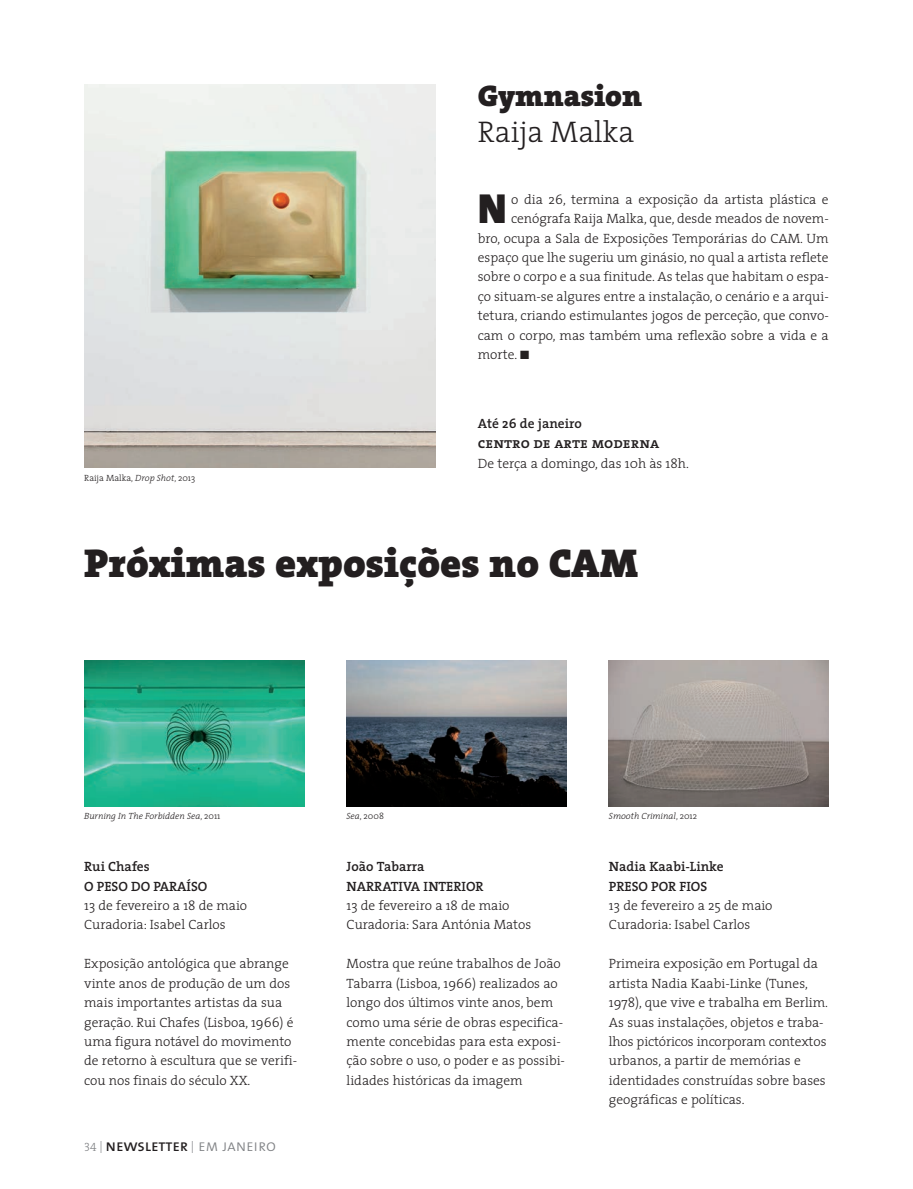
<style>
.page{position:relative;width:913px;height:1189px;background:#fff}
.page>*{position:absolute;margin:0;border:0;box-sizing:border-box;transform-origin:0 0}
.t1{font:42.3px "The Sans Black Caps";color:#231f20}
.t2{font:900 40.5px "The Serif";color:#231f20}
.t3{font:300 30px "The Serif";color:#231f20}
.t4{font:900 30px "The Serif";color:#231f20}
.t5{font:16.5px "The Mix Caps";letter-spacing:-.01em;color:#231f20}
.t6{font:15px "The Serif Semi Bold Caps";color:#231f20}
.t7{font:300 13.5px/19.5px "The Serif";color:#231f20}
.t8{font:600 13.5px/19.5px "The Serif";color:#231f20}
.t9{font:italic 300 9px "The Serif";color:#231f20}
.t10{font:300 9px "The Serif";color:#231f20}
.s1{font-style:italic}
.s2{font-style:normal}
.s3{font-family:"The Serif Light Caps";font-size:12px;color:#808285}
.s4{font-family:"The Mix Light Caps";color:#808285}
</style>
<div class="page">
<img style="left:84px;top:84px;width:351px;height:384px">
<img style="left:84px;top:660px;width:220px;height:146px">
<img style="left:346px;top:660px;width:220px;height:146px">
<img style="left:609px;top:660px;width:219px;height:146px">
<h3 class="t4" style="left:477px;top:70px;width:166px">Gymnasion</h3>
<h3 class="t3" style="left:477px;top:107px;width:158px">Raija Malka</h3>
<h1 class="t1" style="left:477px;top:173px;width:31px">N</h1>
<p class="t7" style="left:511px;top:189px;width:319px">o dia 26, termina a exposição da artista plástica e</p>
<p class="t7" style="left:511px;top:208px;width:319px">cenógrafa Raija Malka, que, desde meados de novem-</p>
<p class="t7" style="left:477px;top:228px;width:352px">bro, ocupa a Sala de Exposições Temporárias do CAM. Um</p>
<p class="t7" style="left:477px;top:247px;width:352px">espaço que lhe sugeriu um ginásio, no qual a artista reflete</p>
<p class="t7" style="left:477px;top:267px;width:352px">sobre o corpo e a sua finitude. As telas que habitam o espa-</p>
<p class="t7" style="left:477px;top:286px;width:352px">ço situam-se algures entre a instalação, o cenário e a arqui-</p>
<p class="t7" style="left:477px;top:305px;width:352px">tetura, criando estimulantes jogos de perceção, que convo-</p>
<p class="t7" style="left:477px;top:325px;width:352px">cam o corpo, mas também uma reflexão sobre a vida e a</p>
<p class="t7" style="left:477px;top:344px;width:53px">morte. ■</p>
<p class="t10" style="left:84px;top:470px;width:113px">Raija Malka, <span class="s1">Drop Shot</span>, 2013</p>
<p class="t8" style="left:477px;top:414px;width:106px">Até 26 de janeiro</p>
<p class="t6" style="left:477px;top:430px;width:183px">centro de arte moderna</p>
<p class="t7" style="left:477px;top:453px;width:212px">De terça a domingo, das 10h às 18h.</p>
<h2 class="t2" style="left:84px;top:529px;width:555px">Próximas exposições no CAM</h2>
<p class="t9" style="left:84px;top:808px;width:138px">Burning In The Forbidden Sea<span class="s2">, 2011</span></p>
<p class="t10" style="left:346px;top:808px;width:39px"><span class="s1">Sea</span>, 2008</p>
<p class="t9" style="left:609px;top:808px;width:90px">Smooth Criminal<span class="s2">, 2012</span></p>
<p class="t8" style="left:84px;top:856px;width:125px">Rui Chafes<br>O PESO DO PARAÍSO</p>
<p class="t7" style="left:84px;top:895px;width:164px">13 de fevereiro a 18 de maio<br>Curadoria: Isabel Carlos</p>
<p class="t7" style="left:84px;top:953px;width:214px">Exposição antológica que abrange vinte anos de produção de um dos mais importantes artistas da sua geração. Rui Chafes (Lisboa, 1966) é uma figura notável do movimento de retorno à escultura que se verifi&shy;cou nos finais do século XX.</p>
<p class="t5" style="left:84px;top:1131px;width:193px"><span class="s3">34 |</span> newsletter <span class="s3">|</span> <span class="s4">em janeiro</span></p>
<p class="t8" style="left:346px;top:856px;width:139px">João Tabarra<br>NARRATIVA INTERIOR</p>
<p class="t7" style="left:346px;top:895px;width:186px">13 de fevereiro a 18 de maio<br>Curadoria: Sara Antónia Matos</p>
<p class="t7" style="left:346px;top:953px;width:220px">Mostra que reúne trabalhos de João Tabarra (Lisboa, 1966) realizados ao longo dos últimos vinte anos, bem como uma série de obras especifica&shy;mente concebidas para esta exposi&shy;ção sobre o uso, o poder e as possibi&shy;lidades históricas da imagem</p>
<p class="t8" style="left:609px;top:856px;width:116px">Nadia Kaabi-Linke<br>PRESO POR FIOS</p>
<p class="t7" style="left:609px;top:895px;width:165px">13 de fevereiro a 25 de maio<br>Curadoria: Isabel Carlos</p>
<p class="t7" style="left:609px;top:953px;width:220px">Primeira exposição em Portugal da artista Nadia Kaabi-Linke (Tunes, 1978), que vive e trabalha em Berlim.<br>As suas instalações, objetos e traba&shy;lhos pictóricos incorporam contextos urbanos, a partir de memórias e identidades construídas sobre bases geográficas e políticas.</p>
</div>
